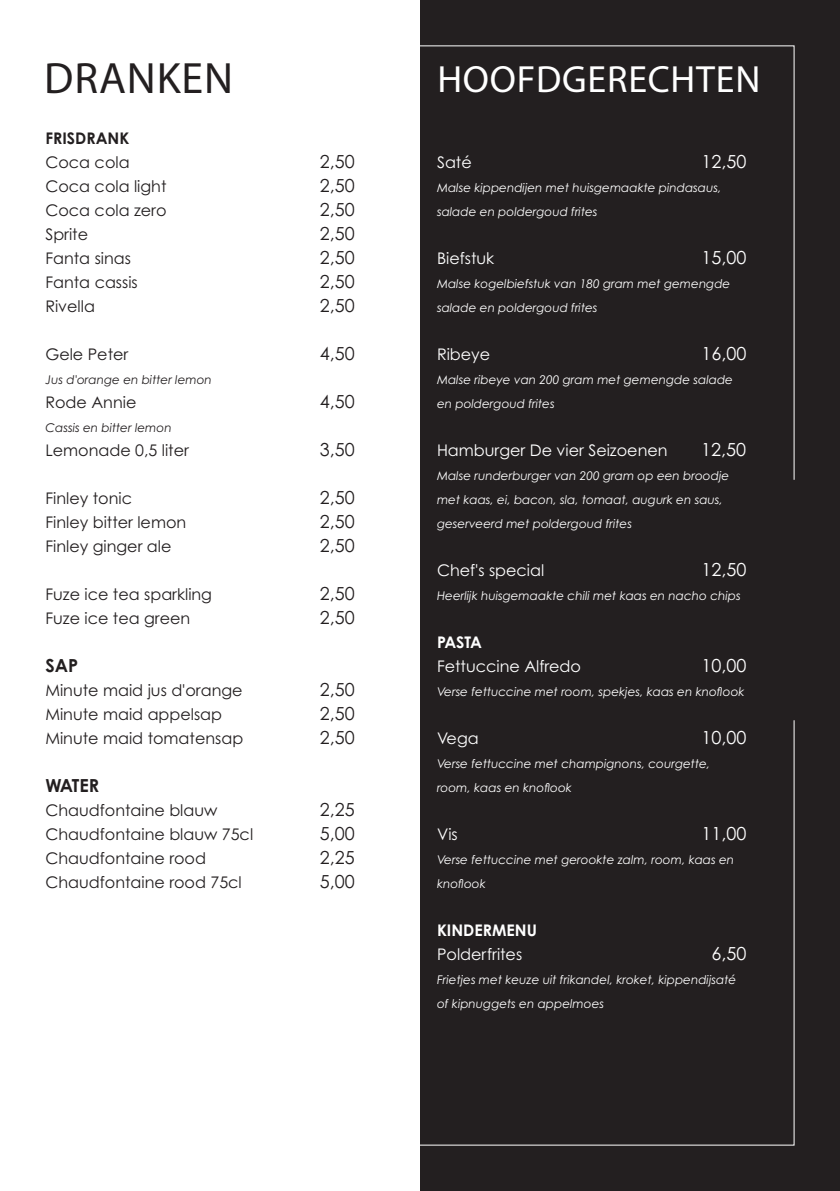
<style>
.page{position:relative;width:840px;height:1191px;background:#fff}
.page>*{position:absolute;margin:0;border:0;box-sizing:border-box;transform-origin:0 0}
.t1{font:44px "Myriad Pro";letter-spacing:.02em;color:#231f20}
.t2{font:38px "Myriad Pro";letter-spacing:.02em;color:#fff}
.t3{font:18px "Century Gothic Pro";color:#231f20}
.t4{font:18px "Century Gothic Pro";color:#fff}
.t5{font:700 18px "Century Gothic Pro";color:#231f20}
.t6{font:16px "Century Gothic Pro";color:#231f20}
.t7{font:16px "Century Gothic Pro";color:#fff}
.t8{font:700 16px "Century Gothic Pro";color:#fff}
.t9{font:700 16px "Century Gothic Pro";color:#231f20}
.t10{font:italic 12px/24px "Century Gothic Pro";color:#fff}
.t11{font:italic 12px "Century Gothic Pro";color:#231f20}
</style>
<div class="page">
<div style="left:420px;top:0;width:419px;height:1191px;background:#231f20"></div>
<h1 class="t1" style="left:44px;top:51px;width:190px">DRANKEN</h1>
<h3 class="t9" style="left:45px;top:128px;width:85px">FRISDRANK</h3>
<h3 class="t6" style="left:45px;top:152px;width:86px">Coca cola</h3>
<h3 class="t3" style="left:319px;top:151px;width:36px">2,50</h3>
<h3 class="t6" style="left:45px;top:176px;width:122px">Coca cola light</h3>
<h3 class="t3" style="left:319px;top:175px;width:36px">2,50</h3>
<h3 class="t6" style="left:45px;top:200px;width:123px">Coca cola zero</h3>
<h3 class="t3" style="left:319px;top:199px;width:36px">2,50</h3>
<h3 class="t6" style="left:45px;top:224px;width:44px">Sprite</h3>
<h3 class="t3" style="left:319px;top:223px;width:36px">2,50</h3>
<h3 class="t6" style="left:45px;top:248px;width:87px">Fanta sinas</h3>
<h3 class="t3" style="left:319px;top:247px;width:36px">2,50</h3>
<h3 class="t6" style="left:45px;top:272px;width:94px">Fanta cassis</h3>
<h3 class="t3" style="left:319px;top:271px;width:36px">2,50</h3>
<h3 class="t6" style="left:45px;top:296px;width:51px">Rivella</h3>
<h3 class="t3" style="left:319px;top:295px;width:36px">2,50</h3>
<h3 class="t6" style="left:45px;top:344px;width:84px">Gele Peter</h3>
<h3 class="t3" style="left:319px;top:343px;width:36px">4,50</h3>
<p class="t11" style="left:45px;top:373px;width:168px">Jus d'orange en bitter lemon</p>
<h3 class="t6" style="left:45px;top:392px;width:92px">Rode Annie</h3>
<h3 class="t3" style="left:319px;top:391px;width:36px">4,50</h3>
<p class="t11" style="left:45px;top:421px;width:128px">Cassis en bitter lemon</p>
<h3 class="t6" style="left:45px;top:440px;width:145px">Lemonade 0,5 liter</h3>
<h3 class="t3" style="left:319px;top:439px;width:36px">3,50</h3>
<h3 class="t6" style="left:45px;top:488px;width:88px">Finley tonic</h3>
<h3 class="t3" style="left:319px;top:487px;width:36px">2,50</h3>
<h3 class="t6" style="left:45px;top:512px;width:142px">Finley bitter lemon</h3>
<h3 class="t3" style="left:319px;top:511px;width:36px">2,50</h3>
<h3 class="t6" style="left:45px;top:536px;width:127px">Finley ginger ale</h3>
<h3 class="t3" style="left:319px;top:535px;width:36px">2,50</h3>
<h3 class="t6" style="left:45px;top:584px;width:168px">Fuze ice tea sparkling</h3>
<h3 class="t3" style="left:319px;top:583px;width:36px">2,50</h3>
<h3 class="t6" style="left:45px;top:608px;width:146px">Fuze ice tea green</h3>
<h3 class="t3" style="left:319px;top:607px;width:36px">2,50</h3>
<h3 class="t5" style="left:45px;top:654px;width:34px">SAP</h3>
<h3 class="t6" style="left:45px;top:680px;width:199px">Minute maid jus d'orange</h3>
<h3 class="t3" style="left:319px;top:679px;width:36px">2,50</h3>
<h3 class="t6" style="left:45px;top:704px;width:178px">Minute maid appelsap</h3>
<h3 class="t3" style="left:319px;top:703px;width:36px">2,50</h3>
<h3 class="t6" style="left:45px;top:728px;width:199px">Minute maid tomatensap</h3>
<h3 class="t3" style="left:319px;top:727px;width:36px">2,50</h3>
<h3 class="t5" style="left:45px;top:774px;width:55px">WATER</h3>
<h3 class="t6" style="left:45px;top:800px;width:173px">Chaudfontaine blauw</h3>
<h3 class="t3" style="left:319px;top:799px;width:36px">2,25</h3>
<h3 class="t6" style="left:45px;top:824px;width:209px">Chaudfontaine blauw 75cl</h3>
<h3 class="t3" style="left:319px;top:823px;width:36px">5,00</h3>
<h3 class="t6" style="left:45px;top:848px;width:162px">Chaudfontaine rood</h3>
<h3 class="t3" style="left:319px;top:847px;width:36px">2,25</h3>
<h3 class="t6" style="left:45px;top:872px;width:198px">Chaudfontaine rood 75cl</h3>
<h3 class="t3" style="left:319px;top:871px;width:36px">5,00</h3>
<h2 class="t2" style="left:437px;top:56px;width:324px">HOOFDGERECHTEN</h2>
<h3 class="t7" style="left:437px;top:152px;width:36px">Saté</h3>
<h3 class="t4" style="left:701px;top:151px;width:46px">12,50</h3>
<p class="t10" style="left:437px;top:176px;width:286px">Malse kippendijen met huisgemaakte pindasaus, salade en poldergoud frites</p>
<h3 class="t7" style="left:437px;top:248px;width:59px">Biefstuk</h3>
<h3 class="t4" style="left:701px;top:247px;width:46px">15,00</h3>
<p class="t10" style="left:437px;top:272px;width:295px">Malse kogelbiefstuk van 180 gram met gemengde salade en poldergoud frites</p>
<h3 class="t7" style="left:437px;top:344px;width:55px">Ribeye</h3>
<h3 class="t4" style="left:701px;top:343px;width:46px">16,00</h3>
<p class="t10" style="left:437px;top:368px;width:297px">Malse ribeye van 200 gram met gemengde salade en poldergoud frites</p>
<h3 class="t7" style="left:437px;top:440px;width:232px">Hamburger De vier Seizoenen</h3>
<h3 class="t4" style="left:701px;top:439px;width:46px">12,50</h3>
<p class="t10" style="left:437px;top:464px;width:293px">Malse runderburger van 200 gram op een broodje met kaas, ei, bacon, sla, tomaat, augurk en saus, geserveerd met poldergoud frites</p>
<h3 class="t7" style="left:437px;top:560px;width:109px">Chef's special</h3>
<h3 class="t4" style="left:701px;top:559px;width:46px">12,50</h3>
<p class="t10" style="left:437px;top:584px;width:305px">Heerlijk huisgemaakte chili met kaas en nacho chips</p>
<h3 class="t8" style="left:437px;top:632px;width:46px">PASTA</h3>
<h3 class="t7" style="left:437px;top:656px;width:145px">Fettuccine Alfredo</h3>
<h3 class="t4" style="left:701px;top:655px;width:46px">10,00</h3>
<p class="t10" style="left:437px;top:680px;width:309px">Verse fettuccine met room, spekjes, kaas en knoflook</p>
<h3 class="t7" style="left:437px;top:728px;width:43px">Vega</h3>
<h3 class="t4" style="left:701px;top:727px;width:46px">10,00</h3>
<p class="t10" style="left:437px;top:752px;width:274px">Verse fettuccine met champignons, courgette, room, kaas en knoflook</p>
<h3 class="t7" style="left:437px;top:824px;width:22px">Vis</h3>
<h3 class="t4" style="left:701px;top:823px;width:46px">11,00</h3>
<p class="t10" style="left:437px;top:848px;width:298px">Verse fettuccine met gerookte zalm, room, kaas en knoflook</p>
<h3 class="t8" style="left:437px;top:920px;width:101px">KINDERMENU</h3>
<h3 class="t7" style="left:437px;top:944px;width:87px">Polderfrites</h3>
<h3 class="t4" style="left:711px;top:943px;width:36px">6,50</h3>
<p class="t10" style="left:437px;top:968px;width:300px">Frietjes met keuze uit frikandel, kroket, kippendijsaté of kipnuggets en appelmoes</p>
</div>
